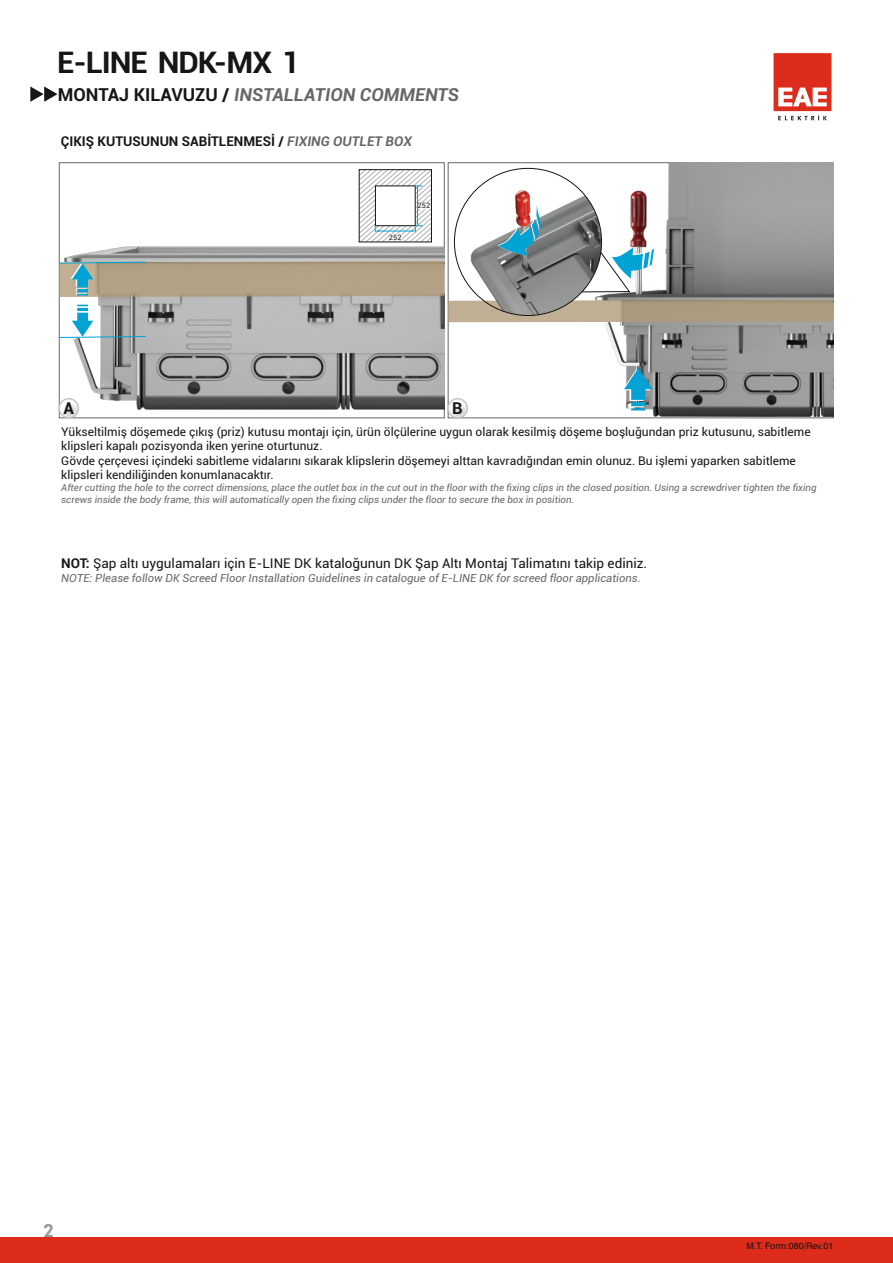
<style>
.page{position:relative;width:893px;height:1263px;background:#fff}
.page>*{position:absolute;margin:0;border:0;box-sizing:border-box;transform-origin:0 0}
.t1{font:700 30px "Roboto";letter-spacing:-.035em;color:#151616}
.t2{font:italic 700 18px "Roboto";color:#676767}
.t3{font:800 18px "Futura BT";color:#989899}
.t4{font:700 16.5px "Roboto";color:#151616}
.t5{font:13.5px "Roboto";color:#151616}
.t6{font:700 13.5px "Roboto";color:#151616}
.t7{font:12px/14.4px "Roboto";color:#151616}
.t8{font:italic 11.25px "Roboto";color:#676767}
.t9{font:italic 9.75px/11.7px "Roboto";color:#676767}
.t10{font:9px "Swiss 721 BT";color:#151616}
.t11{font:7.5px "Roboto";color:#151616}
.s1{font-style:normal;color:#151616}
.s2{font-style:italic;color:#676767}
.s3{font-weight:700}
</style>
<div class="page">
<img style="left:586px;top:163px;width:247px;height:255px">
<img style="left:59px;top:338px;width:385px;height:81px">
<svg style="left:59px;top:399px;width:19px;height:19px"></svg>
<div style="left:59px;top:398px;width:20px;height:21px;border:2px solid #c4c4c5;border-radius:50%"></div>
<svg style="left:448px;top:399px;width:19px;height:19px"></svg>
<div style="left:447px;top:398px;width:21px;height:21px;border:2px solid #c4c4c5;border-radius:50%"></div>
<svg style="left:622px;top:368px;width:31px;height:44px"></svg>
<svg style="left:58px;top:169px;width:775px;height:169px"></svg>
<div style="left:359px;top:169px;width:73px;height:73px;border:1px solid #151616"></div>
<div style="left:0;top:1237px;width:893px;height:26px;background:#dd2b1c"></div>
<svg style="left:773px;top:53px;width:58px;height:67px"></svg>
<svg style="left:30px;top:86px;width:27px;height:16px"></svg>
<h1 class="t1" style="left:57px;top:50px;width:244px">E-LINE NDK-MX 1</h1>
<h2 class="t2" style="left:58px;top:87px;width:402px"><span class="s1">MONTAJ KILAVUZU /</span> INSTALLATION COMMENTS</h2>
<p class="t6" style="left:61px;top:136px;width:353px">ÇIKIŞ KUTUSUNUN SABİTLENMESİ / <span class="s2">FIXING OUTLET BOX</span></p>
<p class="t11" style="left:389px;top:234px;width:14px">252</p>
<p class="t11" style="left:418px;top:203px;width:14px">252</p>
<h3 class="t4" style="left:64px;top:402px;width:12px">A</h3>
<h3 class="t4" style="left:452px;top:402px;width:12px">B</h3>
<p class="t7" style="left:61px;top:426px;width:751px">Yükseltilmiş döşemede çıkış (priz) kutusu montajı için, ürün ölçülerine uygun olarak kesilmiş döşeme boşluğundan priz kutusunu, sabitleme klipsleri kapalı pozisyonda iken yerine oturtunuz.<br>Gövde çerçevesi içindeki sabitleme vidalarını sıkarak klipslerin döşemeyi alttan kavradığından emin olunuz. Bu işlemi yaparken sabitleme klipsleri kendiliğinden konumlanacaktır.</p>
<p class="t9" style="left:61px;top:483px;width:757px">After cutting the hole to the correct dimensions, place the outlet box in the cut out in the floor with the fixing clips in the closed position. Using a screwdriver tighten the fixing screws inside the body frame, this will automatically open the fixing clips under the floor to secure the box in position.</p>
<p class="t5" style="left:61px;top:557px;width:587px"><span class="s3">NOT:</span> Şap altı uygulamaları için E-LINE DK kataloğunun DK Şap Altı Montaj Talimatını takip ediniz.</p>
<p class="t8" style="left:61px;top:573px;width:581px">NOTE: Please follow DK Screed Floor Installation Guidelines in catalogue of E-LINE DK for screed floor applications.</p>
<h2 class="t3" style="left:43px;top:1223px;width:13px">2</h2>
<p class="t10" style="left:746px;top:1242px;width:88px">M.T. Form:080/Rev.01</p>
</div>
